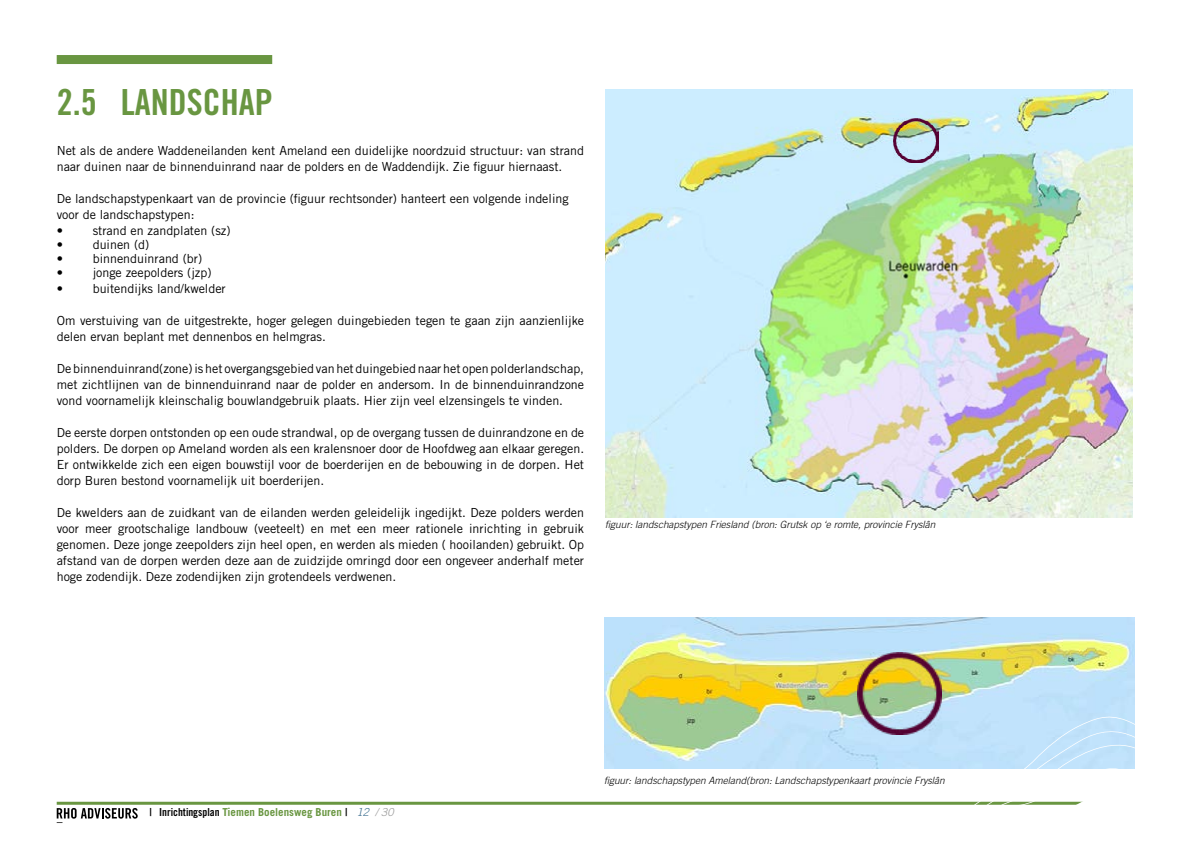
<style>
.page{position:relative;width:1191px;height:842px;background:#fff}
.page>*{position:absolute;margin:0;border:0;box-sizing:border-box;transform-origin:0 0}
.t1{font:36px "Trade Gothic LT Std Bd Cn 20";color:#699641}
.t2{font:12.5px/16px "Trade Gothic LT Std";color:#000}
.t3{font:700 11px "Trade Gothic LT Std";color:#699641}
.t4{font:italic 300 10px "Trade Gothic LT Std";color:#000}
.s1{font-family:"Trade Gothic LT Std Bd Cn 20";font-weight:400;color:#000}
.s2{font-weight:300;font-style:italic;color:#3c6e8f}
.s3{font-weight:300;font-style:italic;color:#999}
</style>
<div class="page">
<div style="left:57px;top:55px;width:215px;height:9px;background:#699641"></div>
<img style="left:605px;top:89px;width:527px;height:428px">
<img style="left:893px;top:118px;width:45px;height:44px">
<img style="left:604px;top:617px;width:530px;height:151px">
<img style="left:857px;top:652px;width:85px;height:82px">
<hr style="left:57px;top:802px;width:1077px;height:3px;background:#699641">
<svg style="left:57px;top:808px;width:81px;height:15px"></svg>
<svg style="left:901px;top:712px;width:234px;height:93px"></svg>
<h1 class="t1" style="left:57px;top:81px;width:217px">2.5 LANDSCHAP</h1>
<p class="t2" style="left:57px;top:142px;width:529px">Net als de andere Waddeneilanden kent Ameland een duidelijke noordzuid structuur: van strand naar duinen naar de binnenduinrand naar de polders en de Waddendijk. Zie figuur hiernaast.</p>
<p class="t2" style="left:57px;top:190px;width:513px">De landschapstypenkaart van de provincie (figuur rechtsonder) hanteert een volgende indeling voor de landschapstypen:</p>
<p class="t2" style="left:57px;top:222px;width:175px">• strand en zandplaten (sz)</p>
<p class="t2" style="left:57px;top:236px;width:94px">• duinen (d)</p>
<p class="t2" style="left:57px;top:250px;width:147px">• binnenduinrand (br)</p>
<p class="t2" style="left:57px;top:264px;width:156px">• jonge zeepolders (jzp)</p>
<p class="t2" style="left:57px;top:280px;width:171px">• buitendijks land/kwelder</p>
<p class="t2" style="left:57px;top:312px;width:529px">Om verstuiving van de uitgestrekte, hoger gelegen duingebieden tegen te gaan zijn aanzienlijke delen ervan beplant met dennenbos en helmgras.</p>
<p class="t2" style="left:57px;top:360px;width:529px;text-align:justify">De binnenduinrand(zone) is het overgangsgebied van het duingebied naar het open polderlandschap, met zichtlijnen van de binnenduinrand naar de polder en andersom. In de binnenduinrandzone vond voornamelijk kleinschalig bouwlandgebruik plaats. Hier zijn veel elzensingels te vinden.</p>
<p class="t2" style="left:57px;top:424px;width:529px;text-align:justify">De eerste dorpen ontstonden op een oude strandwal, op de overgang tussen de duinrandzone en de polders. De dorpen op Ameland worden als een kralensnoer door de Hoofdweg aan elkaar geregen.<br>Er ontwikkelde zich een eigen bouwstijl voor de boerderijen en de bebouwing in de dorpen. Het dorp Buren bestond voornamelijk uit boerderijen.</p>
<p class="t2" style="left:57px;top:504px;width:529px;text-align:justify">De kwelders aan de zuidkant van de eilanden werden geleidelijk ingedijkt. Deze polders werden voor meer grootschalige landbouw (veeteelt) en met een meer rationele inrichting in gebruik genomen. Deze jonge zeepolders zijn heel open, en werden als mieden ( hooilanden) gebruikt. Op afstand van de dorpen werden deze aan de zuidzijde omringd door een ongeveer anderhalf meter hoge zodendijk. Deze zodendijken zijn grotendeels verdwenen.</p>
<p class="t4" style="left:605px;top:518px;width:332px">figuur: landschapstypen Friesland (bron: Grutsk op ‘e romte, provincie Fryslân</p>
<p class="t3" style="left:149px;top:806px;width:246px"><span class="s1">| Inrichtingsplan</span> Tiemen Boelensweg Buren <span class="s1">|</span> <span class="s2">12</span> <span class="s3">/ 30</span></p>
<p class="t4" style="left:604px;top:775px;width:342px">figuur: landschapstypen Ameland(bron: Landschapstypenkaart provincie Fryslân</p>
</div>
